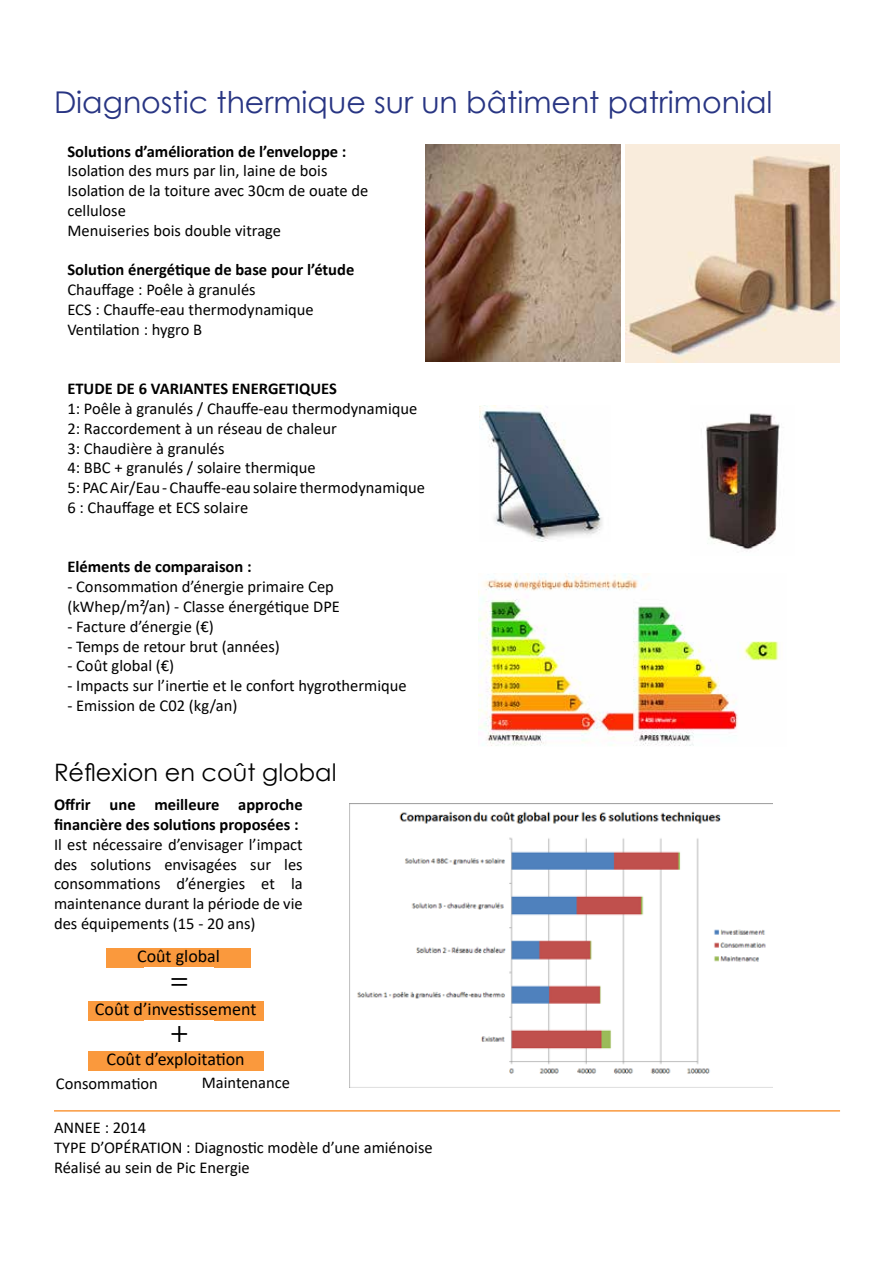
<style>
.page{position:relative;width:893px;height:1263px;background:#fff}
.page>*{position:absolute;margin:0;border:0;box-sizing:border-box;transform-origin:0 0}
.t1{font:30px "Century Gothic";color:#283583}
.t2{font:30px "Myriad Pro";color:#000}
.t3{font:24px "Century Gothic";color:#000}
.t4{font:18px "Calibri";color:#000}
.t5{font:16.5px/19.8px "Calibri";color:#000}
.t6{font:700 16.5px/19.8px "Calibri";color:#000}
</style>
<div class="page">
<img style="left:350px;top:803px;width:423px;height:285px">
<img style="left:625px;top:144px;width:215px;height:218px">
<img style="left:425px;top:144px;width:196px;height:217px">
<img style="left:479px;top:405px;width:123px;height:137px">
<img style="left:478px;top:574px;width:301px;height:172px">
<img style="left:706px;top:413px;width:74px;height:137px">
<div style="left:106px;top:948px;width:145px;height:20px;background:#fa993d"></div>
<div style="left:88px;top:1001px;width:176px;height:19px;background:#fa993d"></div>
<div style="left:88px;top:1052px;width:176px;height:19px;background:#fa993d"></div>
<hr style="left:54px;top:1110px;width:786px;height:1px;background:#fa993d">
<h1 class="t1" style="left:54px;top:81px;width:720px">Diagnostic thermique sur un bâtiment patrimonial</h1>
<p class="t6" style="left:67px;top:141px;width:281px">Solutions d’amélioration de l’enveloppe :</p>
<p class="t5" style="left:67px;top:161px;width:303px">Isolation des murs par lin, laine de bois<br>Isolation de la toiture avec 30cm de ouate de cellulose<br>Menuiseries bois double vitrage</p>
<p class="t6" style="left:67px;top:260px;width:288px">Solution énergétique de base pour l’étude</p>
<p class="t5" style="left:67px;top:279px;width:248px">Chauffage : Poêle à granulés<br>ECS : Chauffe-eau thermodynamique<br>Ventilation : hygro B</p>
<p class="t6" style="left:67px;top:379px;width:271px">ETUDE DE 6 VARIANTES ENERGETIQUES</p>
<p class="t5" style="left:67px;top:398px;width:359px">1: Poêle à granulés / Chauffe-eau thermodynamique 2: Raccordement à un réseau de chaleur<br>3: Chaudière à granulés<br>4: BBC + granulés / solaire thermique<br>5: PAC Air/Eau - Chauffe-eau solaire thermodynamique 6 : Chauffage et ECS solaire</p>
<p class="t6" style="left:67px;top:557px;width:186px">Eléments de comparaison :</p>
<p class="t5" style="left:67px;top:576px;width:274px">- Consommation d’énergie primaire Cep (kWhep/m²/an) - Classe énergétique DPE</p>
<p class="t5" style="left:67px;top:616px;width:148px">- Facture d’énergie (€)</p>
<p class="t5" style="left:67px;top:636px;width:214px">- Temps de retour brut (années)</p>
<p class="t5" style="left:67px;top:656px;width:108px">- Coût global (€)</p>
<p class="t5" style="left:67px;top:675px;width:341px">- Impacts sur l’inertie et le confort hygrothermique</p>
<p class="t5" style="left:67px;top:695px;width:171px">- Emission de C02 (kg/an)</p>
<h2 class="t3" style="left:54px;top:755px;width:284px">Réflexion en coût global</h2>
<p class="t6" style="left:54px;top:794px;width:250px">Offrir une meilleure approche financière des solutions proposées :</p>
<p class="t5" style="left:54px;top:834px;width:250px;text-align:justify">Il est nécessaire d’envisager l’impact des solutions envisagées sur les consommations d’énergies et la maintenance durant la période de vie des équipements (15 - 20 ans)</p>
<p class="t4" style="left:137px;top:943px;width:84px">Coût global</p>
<p class="t4" style="left:95px;top:996px;width:163px">Coût d’investissement</p>
<p class="t4" style="left:107px;top:1047px;width:140px">Coût d’exploitation</p>
<h1 class="t2" style="left:170px;top:961px;width:19px">=</h1>
<h1 class="t2" style="left:170px;top:1014px;width:19px">+</h1>
<p class="t5" style="left:56px;top:1073px;width:103px">Consommation</p>
<p class="t5" style="left:202px;top:1072px;width:90px">Maintenance</p>
<p class="t5" style="left:54px;top:1117px;width:380px">ANNEE : 2014<br>TYPE D’OPÉRATION : Diagnostic modèle d’une amiénoise<br>Réalisé au sein de Pic Energie</p>
</div>
